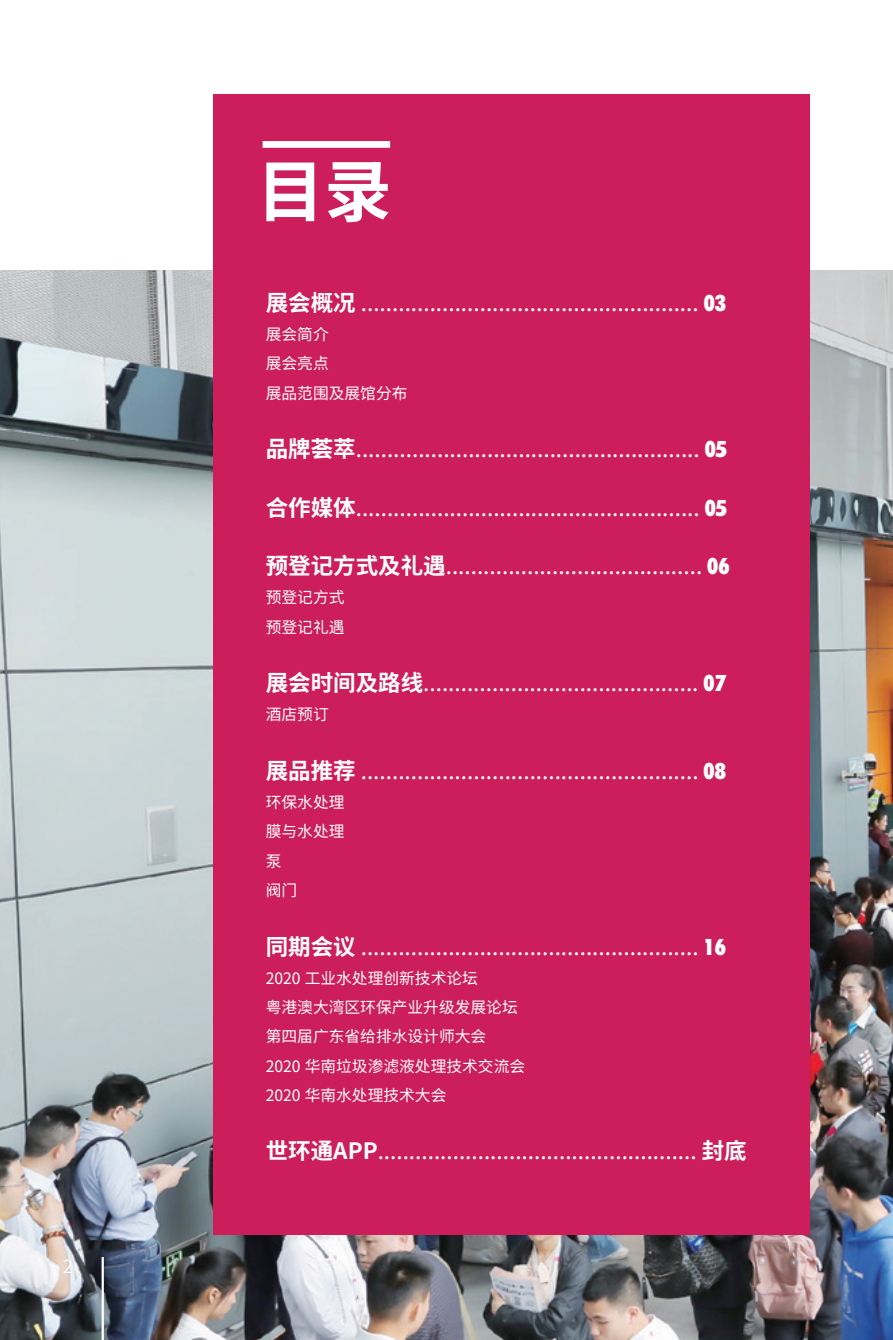
<style>
.page{position:relative;width:893px;height:1340px;background:#fff}
.page>*{position:absolute;margin:0;border:0;box-sizing:border-box;transform-origin:0 0}
.t1{font:700 67.5px "Source Han Sans CN";color:#fff}
.t2{font:22.5px "Source Han Sans CN";color:#fff}
.t3{font:18px "Source Han Sans CN";color:#fff}
.t4{font:15.75px/29.2px "Source Han Sans CN";color:#fff}
.s1{font-weight:700}
.s2{font-family:"Futura BT";font-weight:900;font-stretch:condensed}
</style>
<div class="page">
<img style="left:0;top:270px;width:893px;height:1069px">
<div style="left:214px;top:95px;width:596px;height:1139px;background:#cd1e5c"></div>
<div style="left:263px;top:141px;width:127px;height:7px;background:#fff"></div>
<hr style="left:102px;top:1256px;width:2px;height:83px;background:#fff">
<p class="t3" style="left:63px;top:1256px;width:11px">2</p>
<h1 class="t1" style="left:257px;top:153px;width:137px">目录</h1>
<p class="t2" style="left:266px;top:290px;width:462px"><span class="s1">展会概况</span> ...................................................... <span class="s2">03</span></p>
<p class="t4" style="left:266px;top:320px;width:143px">展会简介<br>展会亮点<br>展品范围及展馆分布</p>
<p class="t2" style="left:266px;top:436px;width:463px"><span class="s1">品牌荟萃</span>....................................................... <span class="s2">05</span></p>
<p class="t2" style="left:266px;top:494px;width:463px"><span class="s1">合作媒体</span>....................................................... <span class="s2">05</span></p>
<p class="t2" style="left:266px;top:553px;width:465px"><span class="s1">预登记方式及礼遇</span>......................................... <span class="s2">06</span></p>
<p class="t4" style="left:266px;top:583px;width:80px">预登记方式预登记礼遇</p>
<p class="t2" style="left:266px;top:670px;width:461px"><span class="s1">展会时间及路线</span>............................................ <span class="s2">07</span></p>
<p class="t4" style="left:266px;top:700px;width:65px">酒店预订</p>
<p class="t2" style="left:266px;top:758px;width:462px"><span class="s1">展品推荐</span> ...................................................... <span class="s2">08</span></p>
<p class="t4" style="left:266px;top:788px;width:80px">环保水处理膜与水处理泵<br>阀门</p>
<p class="t2" style="left:266px;top:933px;width:462px"><span class="s1">同期会议</span> ...................................................... <span class="s2">16</span></p>
<p class="t4" style="left:266px;top:963px;width:261px">2020 工业水处理创新技术论坛<br>粤港澳大湾区环保产业升级发展论坛第四届广东省给排水设计师大会<br>2020 华南垃圾渗滤液处理技术交流会<br>2020 华南水处理技术大会</p>
<p class="t2" style="left:266px;top:1138px;width:482px"><span class="s1">世环通APP</span>................................................... <span class="s1">封底</span></p>
</div>
